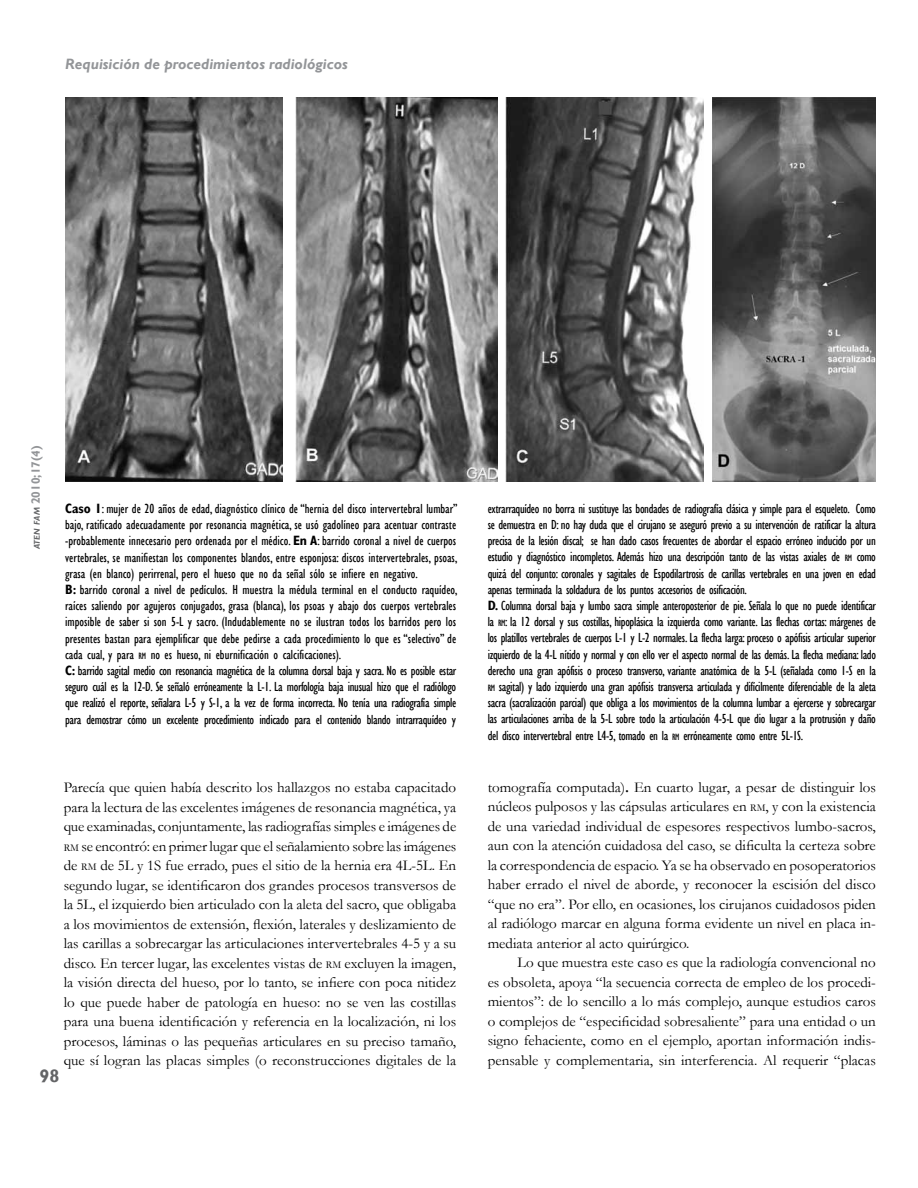
<style>
.page{position:relative;width:918px;height:1188px;background:#fff}
.page>*{position:absolute;margin:0;border:0;box-sizing:border-box;transform-origin:0 0}
.t1{font:700 18px "Gill Sans";color:#636466}
.t2{font:15px/19.5px "Garamond";color:#000;text-align:justify}
.t3{font:italic 700 15px "Gill Sans";color:#939598}
.t4{font:condensed 13.5px/16.2px "Gill Sans";letter-spacing:-.025em;color:#000}
.t5{font:condensed 13.5px/16.2px "Gill Sans";color:#000}
.t6{font:700 12px "Gill Sans";color:#939598}
.s1{font-style:italic;font-size:8.4px;color:#636466}
.s2{font-weight:700}
.s3{font-size:9.45px}
.s4{font-size:10.5px}
</style>
<div class="page">
<img style="left:296px;top:98px;width:201px;height:384px">
<img style="left:506px;top:98px;width:198px;height:384px">
<img style="left:713px;top:98px;width:163px;height:384px">
<img style="left:65px;top:98px;width:217px;height:384px">
<p class="t3" style="left:65px;top:55px;width:284px">Requisición de procedimientos radiológicos</p>
<p class="t6" style="left:29px;top:549px;width:105px;rotate:-90deg"><span class="s1">aten fam</span> 2010;17(4)</p>
<p class="t5" style="left:65px;top:501px;width:394px"><span class="s2">Caso 1</span>: mujer de 20 años de edad, diagnóstico clínico de “hernia del disco intervertebral lumbar” bajo, ratificado adecuadamente por resonancia magnética, se usó gadolíneo para acentuar contraste -probablemente innecesario pero ordenada por el médico. <span class="s2">En A</span>: barrido coronal a nivel de cuerpos vertebrales, se manifiestan los componentes blandos, entre esponjosa: discos intervertebrales, psoas, grasa (en blanco) perirrenal, pero el hueso que no da señal sólo se infiere en negativo.<br><span class="s2">B:</span> barrido coronal a nivel de pedículos. H muestra la médula terminal en el conducto raquídeo, raíces saliendo por agujeros conjugados, grasa (blanca), los psoas y abajo dos cuerpos vertebrales imposible de saber si son 5-L y sacro. (Indudablemente no se ilustran todos los barridos pero los presentes bastan para ejemplificar que debe pedirse a cada procedimiento lo que es “selectivo” de cada cual, y para <span class="s3">RM</span> no es hueso, ni eburnificación o calcificaciones).<br><span class="s2">C:</span> barrido sagital medio con resonancia magnética de la columna dorsal baja y sacra. No es posible estar seguro cuál es la 12-D. Se señaló erróneamente la L-1. La morfología baja inusual hizo que el radiólogo que realizó el reporte, señalara L-5 y S-1, a la vez de forma incorrecta. No tenía una radiografía simple para demostrar cómo un excelente procedimiento indicado para el contenido blando intrarraquídeo y</p>
<p class="t4" style="left:488px;top:501px;width:390px">extrarraquídeo no borra ni sustituye las bondades de radiografía clásica y simple para el esqueleto. Como se demuestra en D: no hay duda que el cirujano se aseguró previo a su intervención de ratificar la altura precisa de la lesión discal; se han dado casos frecuentes de abordar el espacio erróneo inducido por un estudio y diagnóstico incompletos. Además hizo una descripción tanto de las vistas axiales de <span class="s3">RM</span> como quizá del conjunto: coronales y sagitales de Espodilartrosis de carillas vertebrales en una joven en edad apenas terminada la soldadura de los puntos accesorios de osificación.<br><span class="s2">D.</span> Columna dorsal baja y lumbo sacra simple anteroposterior de pie. Señala lo que no puede identificar la <span class="s3">RM</span>: la 12 dorsal y sus costillas, hipoplásica la izquierda como variante. Las flechas cortas: márgenes de los platillos vertebrales de cuerpos L-1 y L-2 normales. La flecha larga: proceso o apófisis articular superior izquierdo de la 4-L nítido y normal y con ello ver el aspecto normal de las demás. La flecha mediana: lado derecho una gran apófisis o proceso transverso, variante anatómica de la 5-L (señalada como 1-S en la <span class="s3">RM</span> sagital) y lado izquierdo una gran apófisis transversa articulada y difícilmente diferenciable de la aleta sacra (sacralización parcial) que obliga a los movimientos de la columna lumbar a ejercerse y sobrecargar las articulaciones arriba de la 5-L sobre todo la articulación 4-5-L que dio lugar a la protrusión y daño del disco intervertebral entre L4-5, tomado en la <span class="s3">RM</span> erróneamente como entre 5L-1S.</p>
<p class="t2" style="left:64px;top:777px;width:394px">Parecía que quien había descrito los hallazgos no estaba capacitado para la lectura de las excelentes imágenes de resonancia magnética, ya que examinadas, conjuntamente, las radiografías simples e imágenes de <span class="s4">rm</span> se encontró: en primer lugar que el señalamiento sobre las imágenes de <span class="s4">rm</span> de 5L y 1S fue errado, pues el sitio de la hernia era 4L-5L. En segundo lugar, se identificaron dos grandes procesos transversos de la 5L, el izquierdo bien articulado con la aleta del sacro, que obligaba a los movimientos de extensión, flexión, laterales y deslizamiento de las carillas a sobrecargar las articulaciones intervertebrales 4-5 y a su disco. En tercer lugar, las excelentes vistas de <span class="s4">rm</span> excluyen la imagen, la visión directa del hueso, por lo tanto, se infiere con poca nitidez lo que puede haber de patología en hueso: no se ven las costillas para una buena identificación y referencia en la localización, ni los procesos, láminas o las pequeñas articulares en su preciso tamaño, que sí logran las placas simples (o reconstrucciones digitales de la</p>
<p class="t1" style="left:40px;top:1065px;width:21px">98</p>
<p class="t2" style="left:488px;top:777px;width:390px">tomografía computada)<span class="s2">.</span> En cuarto lugar, a pesar de distinguir los núcleos pulposos y las cápsulas articulares en <span class="s4">rm</span>, y con la existencia de una variedad individual de espesores respectivos lumbo-sacros, aun con la atención cuidadosa del caso, se dificulta la certeza sobre la correspondencia de espacio. Ya se ha observado en posoperatorios haber errado el nivel de aborde, y reconocer la escisión del disco “que no era”. Por ello, en ocasiones, los cirujanos cuidadosos piden al radiólogo marcar en alguna forma evidente un nivel en placa in&shy;mediata anterior al acto quirúrgico.</p>
<p class="t2" style="left:488px;top:953px;width:390px;text-indent:30px">Lo que muestra este caso es que la radiología convencional no es obsoleta, apoya “la secuencia correcta de empleo de los procedi&shy;mientos”: de lo sencillo a lo más complejo, aunque estudios caros o complejos de “especificidad sobresaliente” para una entidad o un signo fehaciente, como en el ejemplo, aportan información indis&shy;pensable y complementaria, sin interferencia. Al requerir “placas</p>
</div>
